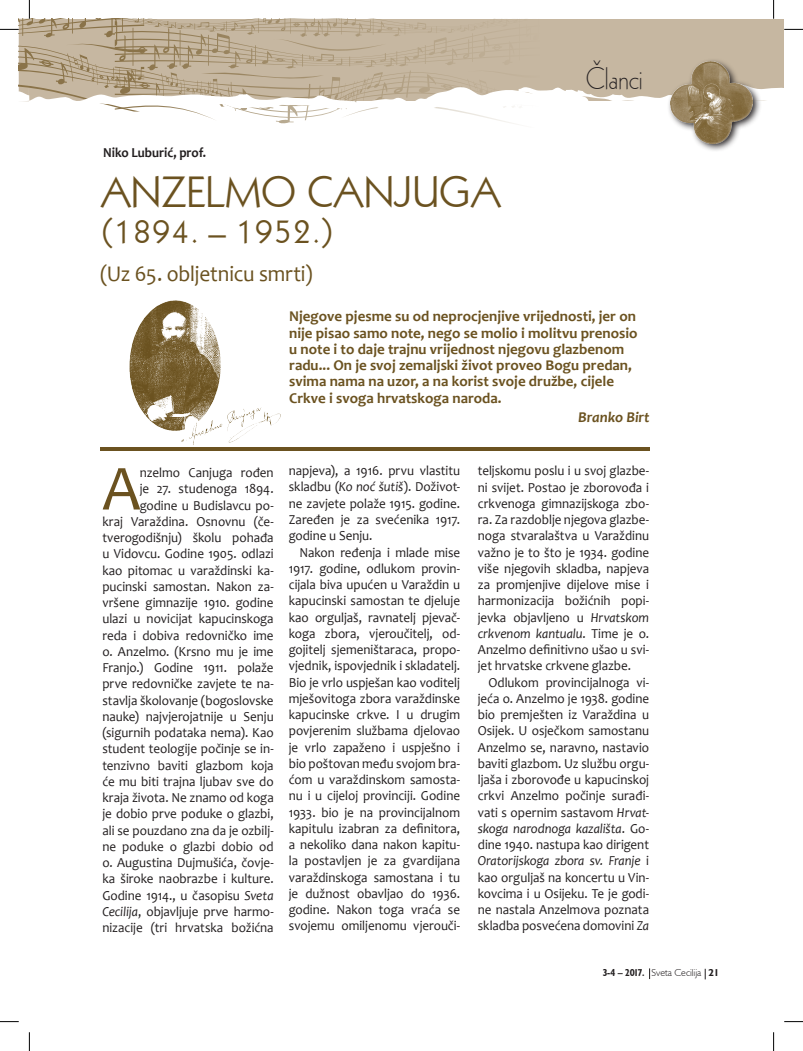
<style>
.page{position:relative;width:803px;height:1051px;background:#fff}
.page>*{position:absolute;margin:0;border:0;box-sizing:border-box;transform-origin:0 0}
.t1{font:64.88px "Candara";color:#6b5220;scale:.95 1}
.t2{font:42.5px "Geometric 231 BT Roman C";letter-spacing:-.01em;color:#6b5220}
.t3{font:35px "Geometric 231 BT Roman C";letter-spacing:-.01em;color:#6b5220}
.t4{font:30px "Geometric 231 BT Light C";letter-spacing:-.015em;color:#231f20;scale:.95 1}
.t5{font:22.5px "Candara";letter-spacing:-.01em;color:#6b5220;scale:.95 1}
.t6{font:700 15px/16.2px "Candara";color:#6b5220}
.t7{font:italic 700 15px "Candara";color:#6b5220}
.t8{font:13.75px/16.2px "Candara";color:#231f20;text-align:justify;scale:.95 1}
.t9{font:700 13.75px "Candara";letter-spacing:-.005em;color:#231f20;scale:.95 1}
.t10{font:300 10px "Humanist 521 BT";color:#231f20}
.s1{font-style:italic}
.s2{font-weight:700;font-stretch:condensed}
.s3{font-weight:700}
</style>
<div class="page">
<hr style="left:100px;top:447px;width:549px;height:4px;background:#6b5220">
<img style="left:129px;top:300px;width:92px;height:127px">
<img style="left:159px;top:401px;width:122px;height:44px">
<svg style="left:0;top:1021px;width:19px;height:1px"></svg>
<svg style="left:784px;top:1021px;width:19px;height:1px"></svg>
<svg style="left:29px;top:1032px;width:1px;height:19px"></svg>
<svg style="left:0;top:0;width:803px;height:151px"></svg>
<svg style="left:773px;top:1032px;width:1px;height:19px"></svg>
<p class="t9" style="left:103px;top:144px;width:110px">Niko Luburić, prof.</p>
<h2 class="t2" style="left:100px;top:164px;width:402px">ANZELMO CANJUGA</h2>
<h3 class="t3" style="left:100px;top:208px;width:235px">(1894. – 1952.)</h3>
<h3 class="t5" style="left:100px;top:260px;width:225px">(Uz 65. obljetnicu smrti)</h3>
<h3 class="t4" style="left:586px;top:60px;width:62px">Članci</h3>
<p class="t6" style="left:289px;top:308px;width:350px">Njegove pjesme su od neprocjenjive vrijednosti, jer on nije pisao samo note, nego se molio i molitvu prenosio u note i to daje trajnu vrijednost njegovu glazbenom radu... On je svoj zemaljski život proveo Bogu predan, svima nama na uzor, a na korist svoje družbe, cijele Crkve i svoga hrvatskoga naroda.</p>
<p class="t7" style="left:578px;top:408px;width:73px">Branko Birt</p>
<p class="t8" style="left:102px;top:464px;width:182px;text-align:right">nzelmo Canjuga rođen<br>je 27. studenoga 1894. godine u Budislavcu po-<br>kraj Varaždina. Osnovnu (če&shy;tverogodišnju) školu pohađa u Vidovcu. Godine 1905. odlazi kao pitomac u varaždinski ka&shy;pucinski samostan. Nakon za&shy;vršene gimnazije 1910. godine ulazi u novicijat kapucinskoga reda i dobiva redovničko ime o. Anzelmo. (Krsno mu je ime<br>Franjo.) Godine 1911. polaže prve redovničke zavjete te na&shy;stavlja školovanje (bogoslovske nauke) najvjerojatnije u Senju (sigurnih podataka nema). Kao student teologije počinje se in&shy;tenzivno baviti glazbom koja će mu biti trajna ljubav sve do kraja života. Ne znamo od koga je dobio prve poduke o glazbi, ali se pouzdano zna da je ozbilj&shy;ne poduke o glazbi dobio od o. Augustina Dujmušića, čovje&shy;ka široke naobrazbe i kulture.<br>Godine 1914., u časopisu <span class="s1">Sveta<br>Cecilija</span>, objavljuje prve harmo&shy;nizacije (tri hrvatska božićna</p>
<h1 class="t1" style="left:102px;top:448px;width:41px">A</h1>
<p class="t8" style="left:289px;top:462px;width:182px">napjeva), a 1916. prvu vlastitu skladbu (<span class="s1">Ko noć šutiš</span>). Doživot&shy;ne zavjete polaže 1915. godine.<br>Zaređen je za svećenika 1917. godine u Senju.</p>
<p class="t8" style="left:289px;top:544px;width:182px;text-indent:11px">Nakon ređenja i mlade mise 1917. godine, odlukom provin&shy;cijala biva upućen u Varaždin u kapucinski samostan te djeluje kao orguljaš, ravnatelj pjevač&shy;koga zbora, vjeroučitelj, od&shy;gojitelj sjemeništaraca, propo&shy;vjednik, ispovjednik i skladatelj.<br>Bio je vrlo uspješan kao voditelj mješovitoga zbora varaždinske kapucinske crkve. I u drugim povjerenim službama djelovao je vrlo zapaženo i uspješno i bio poštovan među svojom bra&shy;ćom u varaždinskom samosta&shy;nu i u cijeloj provinciji. Godine 1933. bio je na provincijalnom kapitulu izabran za definitora, a nekoliko dana nakon kapitu&shy;la postavljen je za gvardijana varaždinskoga samostana i tu je dužnost obavljao do 1936. godine. Nakon toga vraća se svojemu omiljenomu vjerouči-</p>
<p class="t8" style="left:478px;top:463px;width:182px">teljskomu poslu i u svoj glazbe&shy;ni svijet. Postao je zborovođa i crkvenoga gimnazijskoga zbo&shy;ra. Za razdoblje njegova glazbe&shy;noga stvaralaštva u Varaždinu važno je to što je 1934. godine više njegovih skladba, napjeva za promjenjive dijelove mise i harmonizacija božićnih popi&shy;jevka objavljeno u <span class="s1">Hrvatskom crkvenom kantualu</span>. Time je o.<br>Anzelmo definitivno ušao u svi&shy;jet hrvatske crkvene glazbe.</p>
<p class="t8" style="left:478px;top:674px;width:182px;text-indent:11px">Odlukom provincijalnoga vi&shy;jeća o. Anzelmo je 1938. godine bio premješten iz Varaždina u Osijek. U osječkom samostanu Anzelmo se, naravno, nastavio baviti glazbom. Uz službu orgu&shy;ljaša i zborovođe u kapucinskoj crkvi Anzelmo počinje surađi&shy;vati s opernim sastavom <span class="s1">Hrvat&shy;skoga narodnoga kazališta</span>. Go&shy;dine 1940. nastupa kao dirigent <span class="s1">Oratorijskoga zbora sv. Franje</span> i kao orguljaš na koncertu u Vin&shy;kovcima i u Osijeku. Te je godi&shy;ne nastala Anzelmova poznata skladba posvećena domovini <span class="s1">Za</span></p>
<p class="t10" style="left:603px;top:967px;width:118px"><span class="s2">3-4 – 2017.</span> Sveta Cecilija <span class="s3">21</span></p>
</div>
